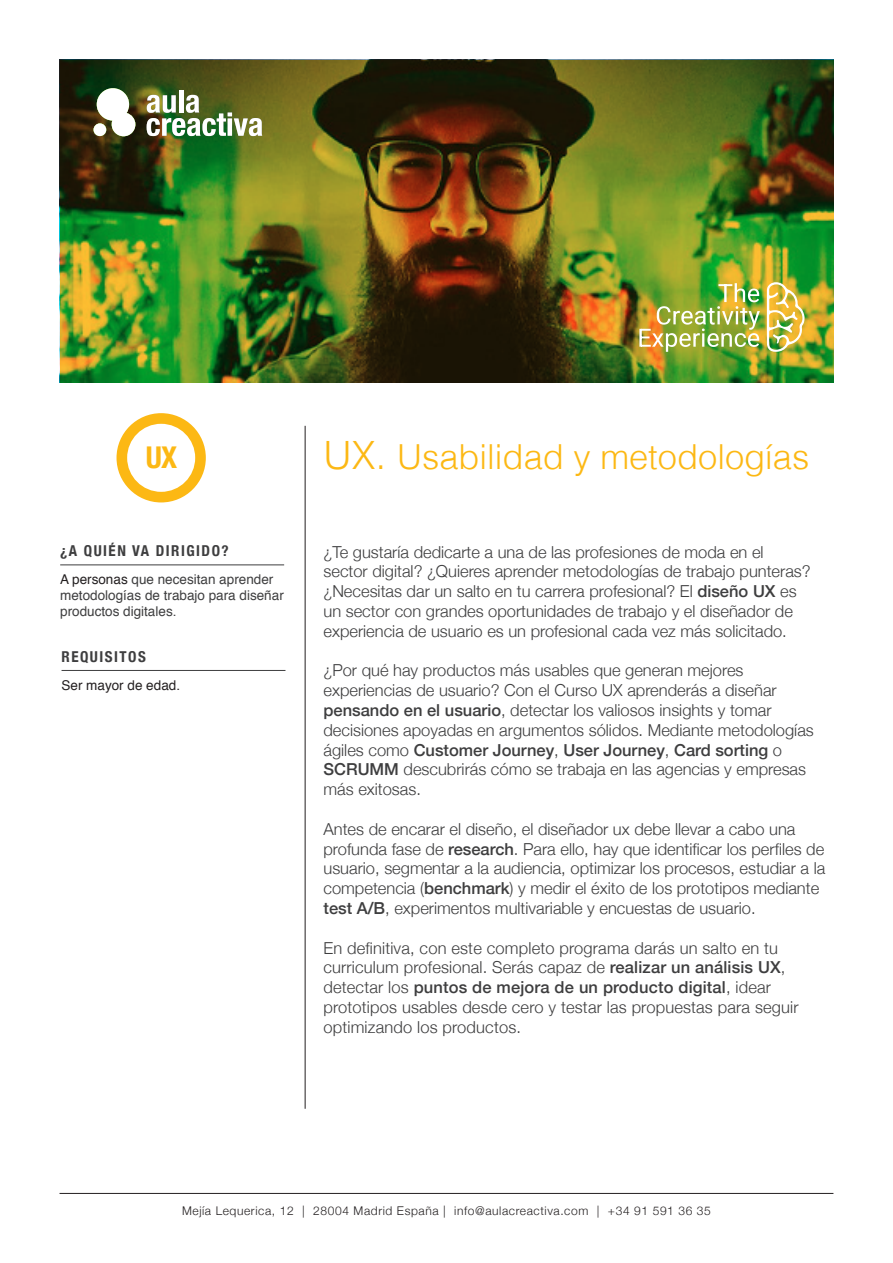
<style>
.page{position:relative;width:893px;height:1263px;background:#fff}
.page>*{position:absolute;margin:0;border:0;box-sizing:border-box;transform-origin:0 0}
.t1{font:300 34.5px "Helvetica";color:#fcb814}
.subtítulo{font:700 condensed 30px "Helvetica Neue";color:#fcb814}
.Texto_2020{font:300 16.5px/19.8px "Helvetica Neue";color:#3e3e3f}
.t2{font:700 condensed 15px "Helvetica Neue";letter-spacing:.1em;color:#3e3e3f}
.a_quien_va_dirigido{font:13.5px/16.2px "Helvetica";color:#3e3e3f}
.texto{font:13.5px "Helvetica";color:#231f20}
.t3{font:300 12px "Helvetica Neue";letter-spacing:.05em;color:#231f20}
.s1{color:#231f20}
.s2{font-size:39px}
.s3{font-weight:500}
</style>
<div class="page">
<hr style="left:60px;top:1193px;width:773px;height:1px;background:#231f20">
<hr style="left:60px;top:564px;width:224px;height:1px;background:#3e3e3f">
<hr style="left:62px;top:670px;width:223px;height:1px;background:#3e3e3f">
<hr style="left:305px;top:426px;width:1px;height:683px;background:#231f20">
<div style="left:117px;top:413px;width:89px;height:89px;background:#fcb814;border-radius:50%"></div>
<div style="left:127px;top:424px;width:68px;height:68px;background:#fff;border-radius:50%"></div>
<img style="left:60px;top:60px;width:773px;height:323px">
<hr style="left:179px;top:90px;width:4px;height:23px;background:#fff">
<svg style="left:147px;top:95px;width:115px;height:41px"></svg>
<svg style="left:97px;top:88px;width:38px;height:48px"></svg>
<div style="left:94px;top:123px;width:12px;height:13px;background:#fff;border-radius:50%"></div>
<hr style="left:639px;top:329px;width:3px;height:18px;background:#fff">
<img style="left:641px;top:283px;width:119px;height:69px">
<svg style="left:767px;top:282px;width:38px;height:70px"></svg>
<p class="subtítulo" style="left:146px;top:432px;width:33px">UX</p>
<p class="t2" style="left:60px;top:538px;width:170px">¿A QUIÉN VA DIRIGIDO?</p>
<p class="a_quien_va_dirigido" style="left:60px;top:572px;width:225px"><span class="s1">A personas</span> que necesitan aprender metodologías de trabajo para diseñar productos digitales.</p>
<p class="t2" style="left:62px;top:644px;width:86px">REQUISITOS</p>
<p class="texto" style="left:62px;top:674px;width:120px">Ser mayor de edad.</p>
<p class="t1" style="left:323px;top:428px;width:487px"><span class="s2">UX.</span> Usabilidad y metodologías</p>
<p class="Texto_2020" style="left:323px;top:541px;width:489px">¿Te gustaría dedicarte a una de las profesiones de moda en el sector digital? ¿Quieres aprender metodologías de trabajo punteras? ¿Necesitas dar un salto en tu carrera profesional? El <span class="s3">diseño UX</span> es un sector con grandes oportunidades de trabajo y el diseñador de experiencia de usuario es un profesional cada vez más solicitado.</p>
<p class="Texto_2020" style="left:323px;top:659px;width:492px">¿Por qué hay productos más usables que generan mejores experiencias de usuario? Con el Curso UX aprenderás a diseñar <span class="s3">pensando en el usuario</span>, detectar los valiosos insights y tomar decisiones apoyadas en argumentos sólidos. Mediante metodologías ágiles como <span class="s3">Customer Journey</span>, <span class="s3">User Journey</span>, <span class="s3">Card sorting</span> o <span class="s3">SCRUMM</span> descubrirás cómo se trabaja en las agencias y empresas más exitosas.</p>
<p class="Texto_2020" style="left:323px;top:818px;width:503px">Antes de encarar el diseño, el diseñador ux debe llevar a cabo una profunda fase de <span class="s3">research</span>. Para ello, hay que identificar los perfiles de usuario, segmentar a la audiencia, optimizar los procesos, estudiar a la competencia (<span class="s3">benchmark</span>) y medir el éxito de los prototipos mediante <span class="s3">test A/B</span>, experimentos multivariable y encuestas de usuario.</p>
<p class="Texto_2020" style="left:323px;top:937px;width:477px">En definitiva, con este completo programa darás un salto en tu curriculum profesional. Serás capaz de <span class="s3">realizar un análisis UX</span>, detectar los <span class="s3">puntos de mejora de un producto digital</span>, idear prototipos usables desde cero y testar las propuestas para seguir optimizando los productos.</p>
<p class="t3" style="left:182px;top:1201px;width:530px">Mejía Lequerica, 12 | 28004 Madrid España | info@aulacreactiva.com | +34 91 591 36 35</p>
</div>
